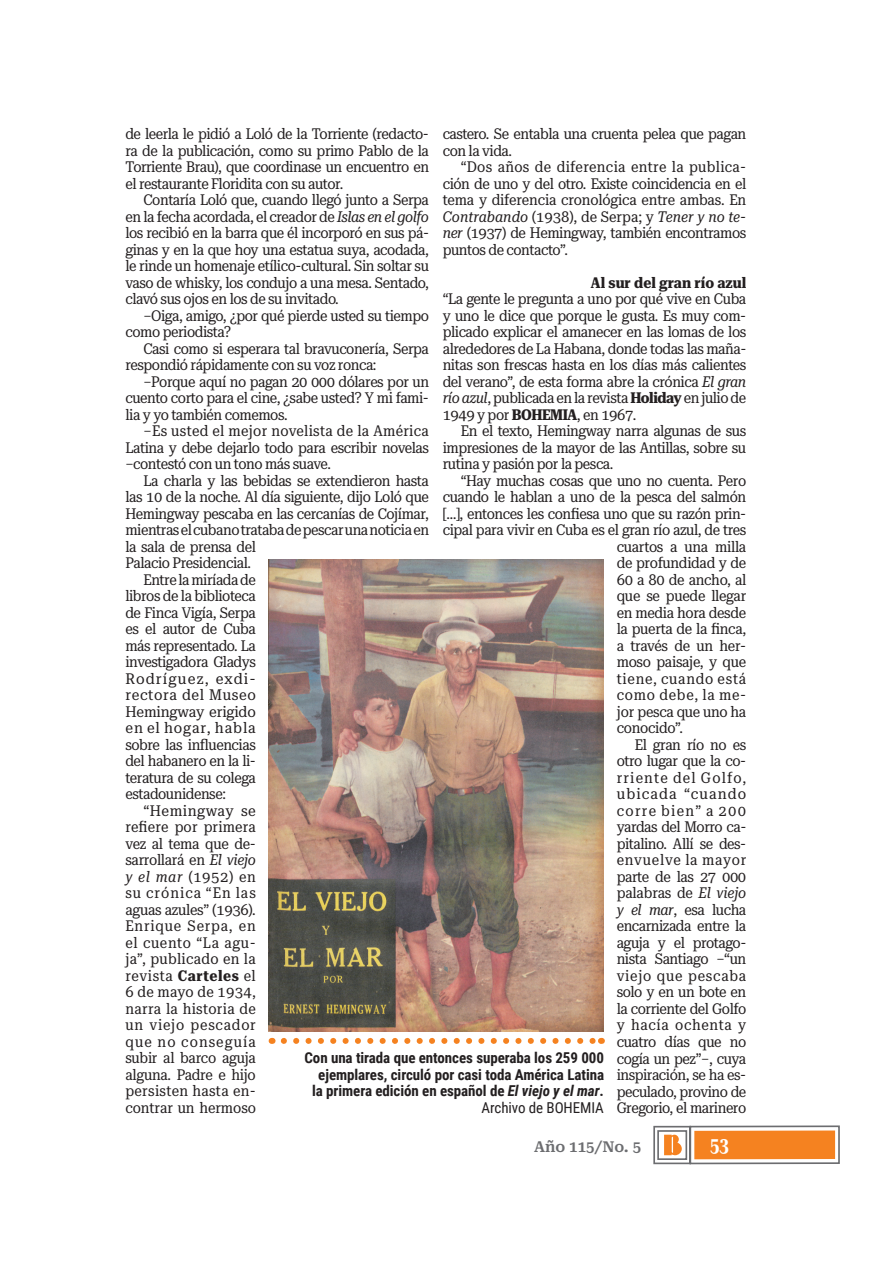
<style>
.page{position:relative;width:893px;height:1276px;background:#fff}
.page>*{position:absolute;margin:0;border:0;box-sizing:border-box;transform-origin:0 0}
.t1{font:700 ultra-condensed 21px "Roboto Serif 120 pt";color:#fff}
.t2{font:15px/16.5px "Roboto Serif 28 pt Condensed";letter-spacing:-.03em;color:#231f20;text-align:justify}
.t3{font:700 15px/16.5px "Roboto Condensed";letter-spacing:-.005em;color:#231f20;text-align:right}
.t4{font:15px "Roboto Serif 28 pt Condensed";letter-spacing:.05em;color:#231f20}
.t5{font:15px "Roboto Serif 28 pt Condensed";letter-spacing:.02em;color:#231f20}
.t6{font:15px "Roboto Serif 28 pt Condensed";letter-spacing:.04em;color:#231f20}
.t7{font:15px "Roboto Serif 28 pt Condensed";letter-spacing:.07em;color:#231f20}
.t8{font:15px "Roboto Serif 28 pt Condensed";letter-spacing:-.01em;color:#231f20}
.t9{font:700 15px "Roboto Serif 28 pt Condensed";color:#231f20}
.t10{font:15px "Roboto Serif 28 pt Condensed";letter-spacing:.01em;color:#231f20}
.t11{font:15px "Roboto Serif 28 pt Condensed";letter-spacing:-.005em;color:#231f20}
.t12{font:15px "Roboto Serif 28 pt Condensed";letter-spacing:.08em;color:#231f20}
.t13{font:15px "Roboto Serif 28 pt Condensed";letter-spacing:.07em;color:#231f20;scale:1.05 1}
.t14{font:15px "Roboto Serif 28 pt Condensed";letter-spacing:.06em;color:#231f20}
.t15{font:15px "Roboto Serif 28 pt Condensed";letter-spacing:.09em;color:#231f20}
.t16{font:15px "Roboto Serif 28 pt Condensed";letter-spacing:.03em;color:#231f20}
.t17{font:600 15px "Roboto Serif";color:#6c6d70}
.s1{font-style:italic}
.s2{font-weight:700}
.s3{font-weight:400}
</style>
<div class="page">
<svg style="left:653px;top:1125px;width:187px;height:40px"></svg>
<div style="left:694px;top:1130px;width:141px;height:29px;background:#f58220"></div>
<img style="left:269px;top:560px;width:335px;height:471px">
<svg style="left:284px;top:1038px;width:311px;height:6px"></svg>
<p class="t2" style="left:125px;top:126px;width:305px">de leerla le pidió a Loló de la Torriente (redacto&shy;ra de la publicación, como su primo Pablo de la Torriente Brau), que coordinase un encuentro en el restaurante Floridita con su autor.</p>
<p class="t2" style="left:125px;top:192px;width:305px;text-indent:18px">Contaría Loló que, cuando llegó junto a Serpa en la fecha acordada, el creador de <span class="s1">Islas en el golfo </span>los recibió en la barra que él incorporó en sus pá&shy;ginas y en la que hoy una estatua suya, acodada, le rinde un homenaje etílico-cultural. Sin soltar su vaso de whisky, los condujo a una mesa. Sentado, clavó sus ojos en los de su invitado.</p>
<p class="t2" style="left:125px;top:307px;width:305px;text-indent:18px">–Oiga, amigo, ¿por qué pierde usted su tiempo como periodista?</p>
<p class="t2" style="left:125px;top:340px;width:305px;text-indent:18px">Casi como si esperara tal bravuconería, Serpa respondió rápidamente con su voz ronca:</p>
<p class="t2" style="left:125px;top:373px;width:305px;text-indent:18px">–Porque aquí no pagan 20 000 dólares por un cuento corto para el cine, ¿sabe usted? Y mi fami&shy;lia y yo también comemos.</p>
<p class="t2" style="left:125px;top:423px;width:305px;text-indent:18px">–Es usted el mejor novelista de la América Latina y debe dejarlo todo para escribir novelas –contestó con un tono más suave.</p>
<p class="t2" style="left:143px;top:472px;width:287px">La charla y las bebidas se extendieron hasta</p>
<p class="t2" style="left:125px;top:489px;width:305px">las 10 de la noche. Al día siguiente, dijo Loló que</p>
<p class="t2" style="left:125px;top:505px;width:305px">Hemingway pescaba en las cercanías de Cojímar,</p>
<p class="t2" style="left:125px;top:522px;width:305px">mientras el cubano trataba de pescar una noticia en</p>
<p class="t2" style="left:125px;top:538px;width:132px">la sala de prensa del</p>
<p class="t2" style="left:125px;top:555px;width:127px">Palacio Presidencial.</p>
<p class="t2" style="left:143px;top:571px;width:114px">Entre la miríada de</p>
<p class="t2" style="left:125px;top:588px;width:132px">libros de la biblioteca</p>
<p class="t2" style="left:125px;top:604px;width:132px">de Finca Vigía, Serpa</p>
<p class="t2" style="left:125px;top:621px;width:132px">es el autor de Cuba</p>
<p class="t2" style="left:125px;top:637px;width:132px">más representado. La</p>
<p class="t2" style="left:125px;top:654px;width:132px">investigadora Gladys</p>
<p class="t13" style="left:125px;top:670px;width:126px">Rodríguez, exdi-</p>
<p class="t6" style="left:125px;top:686px;width:132px">rectora del Museo</p>
<p class="t8" style="left:125px;top:703px;width:132px">Hemingway erigido</p>
<p class="t14" style="left:125px;top:719px;width:132px">en el hogar, habla</p>
<p class="t2" style="left:125px;top:736px;width:132px">sobre las influencias</p>
<p class="t2" style="left:125px;top:753px;width:132px">del habanero en la li-</p>
<p class="t2" style="left:125px;top:769px;width:132px">teratura de su colega</p>
<p class="t2" style="left:125px;top:786px;width:102px">estadounidense:</p>
<p class="t16" style="left:143px;top:802px;width:114px">“Hemingway se</p>
<p class="t10" style="left:125px;top:818px;width:132px">refiere por primera</p>
<p class="t2" style="left:125px;top:835px;width:132px">vez al tema que de-</p>
<p class="t2" style="left:125px;top:852px;width:132px">sarrollará en <span class="s1">El viejo</span></p>
<p class="t2" style="left:125px;top:868px;width:132px"><span class="s1">y el mar</span> (1952) en</p>
<p class="t7" style="left:125px;top:884px;width:132px">su crónica “En las</p>
<p class="t2" style="left:125px;top:901px;width:132px">aguas azules” (1936).</p>
<p class="t4" style="left:125px;top:917px;width:132px">Enrique Serpa, en</p>
<p class="t6" style="left:125px;top:934px;width:132px">el cuento “La agu-</p>
<p class="t5" style="left:125px;top:950px;width:132px">ja”, publicado en la</p>
<p class="t6" style="left:125px;top:967px;width:132px">revista <span class="s2">Carteles</span> el</p>
<p class="t5" style="left:125px;top:983px;width:132px">6 de mayo de 1934,</p>
<p class="t5" style="left:125px;top:1000px;width:132px">narra la historia de</p>
<p class="t4" style="left:125px;top:1016px;width:132px">un viejo pescador</p>
<p class="t7" style="left:125px;top:1033px;width:132px">que no conseguía</p>
<p class="t2" style="left:125px;top:1050px;width:132px">subir al barco aguja</p>
<p class="t2" style="left:125px;top:1066px;width:132px">alguna. Padre e hijo</p>
<p class="t5" style="left:125px;top:1082px;width:132px">persisten hasta en-</p>
<p class="t11" style="left:125px;top:1099px;width:132px">contrar un hermoso</p>
<p class="t2" style="left:443px;top:126px;width:305px">castero. Se entabla una cruenta pelea que pagan con la vida.</p>
<p class="t2" style="left:443px;top:159px;width:305px;text-indent:18px">“Dos años de diferencia entre la publica&shy;ción de uno y del otro. Existe coincidencia en el tema y diferencia cronológica entre ambas. En <span class="s1">Contrabando</span> (1938), de Serpa; y <span class="s1">Tener y no te&shy;ner</span> (1937) de Hemingway, también encontramos puntos de contacto”.</p>
<p class="t9" style="left:591px;top:274px;width:157px">Al sur del gran río azul</p>
<p class="t2" style="left:443px;top:291px;width:305px">“La gente le pregunta a uno por qué vive en Cuba y uno le dice que porque le gusta. Es muy com&shy;plicado explicar el amanecer en las lomas de los alrededores de La Habana, donde todas las maña&shy;nitas son frescas hasta en los días más calientes del verano”, de esta forma abre la crónica <span class="s1">El gran río azul</span>, publicada en la revista <span class="s2">Holiday</span> en julio de 1949 y por <span class="s2">BOHEMIA</span>, en 1967.</p>
<p class="t2" style="left:443px;top:423px;width:305px;text-indent:18px">En el texto, Hemingway narra algunas de sus impresiones de la mayor de las Antillas, sobre su rutina y pasión por la pesca.</p>
<p class="t2" style="left:461px;top:472px;width:287px">“Hay muchas cosas que uno no cuenta. Pero</p>
<p class="t2" style="left:443px;top:489px;width:305px">cuando le hablan a uno de la pesca del salmón</p>
<p class="t2" style="left:443px;top:505px;width:305px">[…], entonces les confiesa uno que su razón prin-</p>
<p class="t2" style="left:443px;top:522px;width:305px">cipal para vivir en Cuba es el gran río azul, de tres</p>
<p class="t2" style="left:617px;top:538px;width:131px">cuartos a una milla</p>
<p class="t2" style="left:617px;top:555px;width:131px">de profundidad y de</p>
<p class="t2" style="left:617px;top:571px;width:131px">60 a 80 de ancho, al</p>
<p class="t2" style="left:617px;top:588px;width:131px">que se puede llegar</p>
<p class="t2" style="left:617px;top:604px;width:131px">en media hora desde</p>
<p class="t2" style="left:617px;top:621px;width:131px">la puerta de la finca,</p>
<p class="t2" style="left:617px;top:637px;width:131px">a través de un her-</p>
<p class="t2" style="left:617px;top:654px;width:131px">moso paisaje, y que</p>
<p class="t4" style="left:617px;top:670px;width:131px">tiene, cuando está</p>
<p class="t4" style="left:617px;top:686px;width:131px">como debe, la me-</p>
<p class="t2" style="left:617px;top:703px;width:131px">jor pesca que uno ha</p>
<p class="t2" style="left:617px;top:720px;width:68px">conocido”.</p>
<p class="t2" style="left:635px;top:736px;width:113px">El gran río no es</p>
<p class="t2" style="left:617px;top:753px;width:131px">otro lugar que la co-</p>
<p class="t12" style="left:617px;top:769px;width:131px">rriente del Golfo,</p>
<p class="t7" style="left:617px;top:785px;width:131px">ubicada “cuando</p>
<p class="t15" style="left:617px;top:802px;width:131px">corre bien” a 200</p>
<p class="t2" style="left:617px;top:819px;width:131px">yardas del Morro ca-</p>
<p class="t2" style="left:617px;top:835px;width:131px">pitalino. Allí se des-</p>
<p class="t4" style="left:617px;top:851px;width:131px">envuelve la mayor</p>
<p class="t2" style="left:617px;top:868px;width:131px">parte de las 27 000</p>
<p class="t8" style="left:617px;top:884px;width:131px">palabras de <span class="s1">El viejo</span></p>
<p class="t2" style="left:617px;top:901px;width:131px"><span class="s1">y el mar</span>, esa lucha</p>
<p class="t2" style="left:617px;top:918px;width:131px">encarnizada entre la</p>
<p class="t2" style="left:617px;top:934px;width:131px">aguja y el protago-</p>
<p class="t2" style="left:617px;top:951px;width:131px">nista Santiago –“un</p>
<p class="t4" style="left:617px;top:967px;width:131px">viejo que pescaba</p>
<p class="t2" style="left:617px;top:984px;width:131px">solo y en un bote en</p>
<p class="t2" style="left:617px;top:1000px;width:131px">la corriente del Golfo</p>
<p class="t6" style="left:617px;top:1016px;width:131px">y hacía ochenta y</p>
<p class="t2" style="left:617px;top:1033px;width:131px">cuatro días que no</p>
<p class="t2" style="left:617px;top:1050px;width:131px">cogía un pez”–, cuya</p>
<p class="t2" style="left:617px;top:1066px;width:131px">inspiración, se ha es-</p>
<p class="t2" style="left:617px;top:1083px;width:131px">peculado, provino de</p>
<p class="t2" style="left:617px;top:1099px;width:131px">Gregorio, el marinero</p>
<p class="t3" style="left:304px;top:1050px;width:301px">Con una tirada que entonces superaba los 259 000 ejemplares, circuló por casi toda América Latina la primera edición en español de <span class="s1">El viejo y el mar</span>.<br><span class="s3">Archivo de BOHEMIA</span></p>
<p class="t17" style="left:534px;top:1138px;width:109px">Año 115/No. 5</p>
<h1 class="t1" style="left:710px;top:1132px;width:20px">53</h1>
</div>
